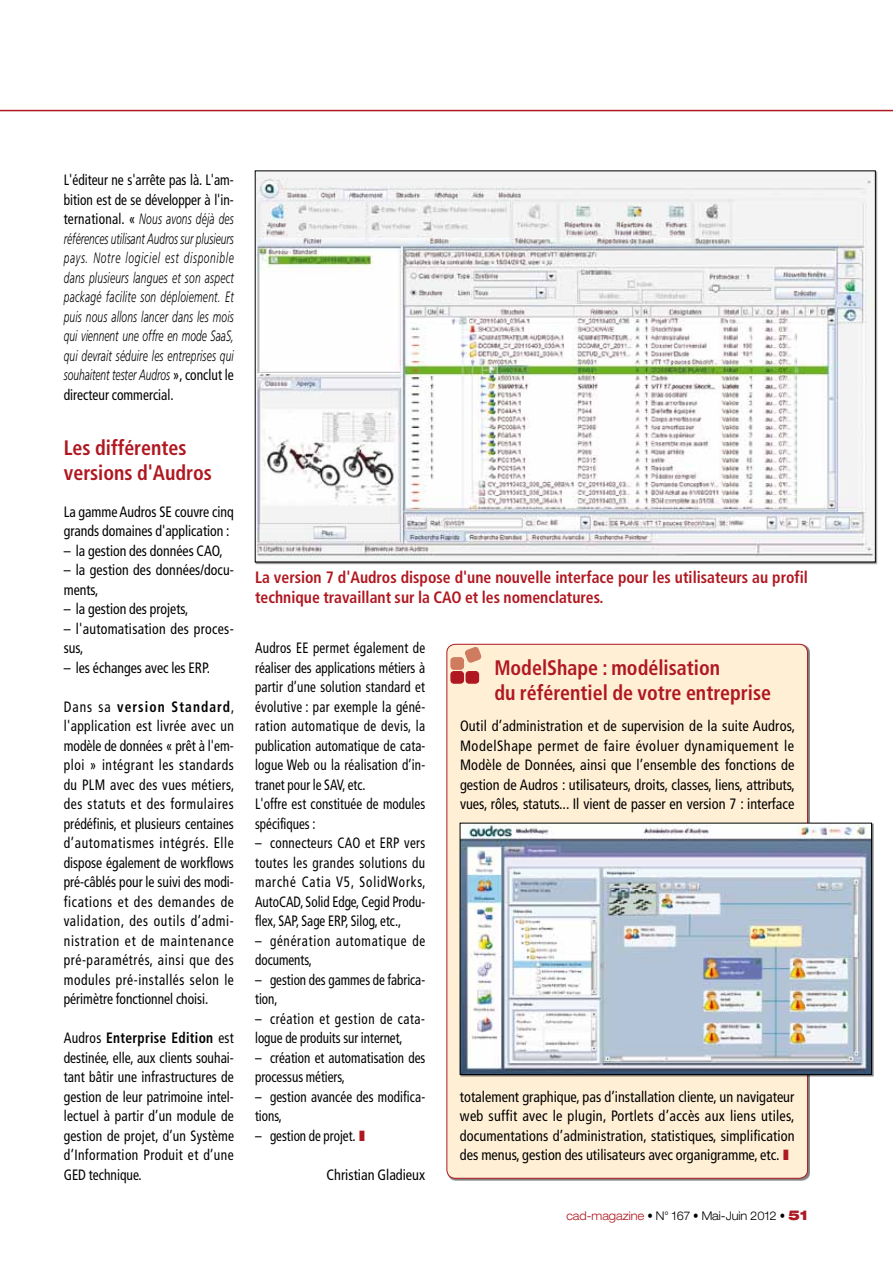
<style>
.page{position:relative;width:893px;height:1263px;background:#fff}
.page>*{position:absolute;margin:0;border:0;box-sizing:border-box;transform-origin:0 0}
.t1{font:700 condensed 21px/25.2px "Frutiger";color:#b01821;scale:.95 1}
.t2{font:700 condensed 16.5px/19.8px "Frutiger";color:#b01821;scale:.95 1}
.t3{font:condensed 15px/19.5px "Frutiger";color:#000;text-align:justify;scale:.9 1}
.t4{font:condensed 15px/19.5px "Frutiger";color:#000;scale:.87 1}
.t5{font:condensed 15px/19.5px "Frutiger";color:#000;text-align:justify;scale:.95 1}
.t6{font:italic 300 15px/19.5px "Frutiger";letter-spacing:.015em;color:#000;text-align:justify;scale:.68 1}
.t7{font:condensed 15px/19.5px "Frutiger";color:#000;scale:.92 1}
.t8{font:condensed 15px/19.5px "Frutiger";letter-spacing:.06em;color:#000;scale:.87 1}
.t9{font:condensed 15px/19.5px "Frutiger";letter-spacing:.02em;color:#000;scale:.92 1}
.t10{font:300 expanded 12px "Helvetica Neue";color:#000;scale:.9 1}
.s1{font-weight:400;font-style:normal;font-stretch:condensed}
.s2{font-weight:700}
.s3{color:#b01821}
.s4{font-weight:900;font-size:13.5px;color:#b01821}
</style>
<div class="page">
<hr style="left:0;top:110px;width:893px;height:1px;background:#b01821">
<img style="left:257px;top:173px;width:616px;height:387px">
<div style="left:447px;top:644px;width:360px;height:534px;background:#ffefd5;border-radius:9px"></div>
<div style="left:451px;top:658px;width:12px;height:11px;background:#ce7b60;border-radius:3px"></div>
<div style="left:450px;top:657px;width:14px;height:13px;border:1px solid #ce7b60;border-radius:3px"></div>
<div style="left:451px;top:671px;width:12px;height:12px;background:#b01821;border-radius:3px"></div>
<div style="left:450px;top:671px;width:14px;height:13px;border:1px solid #b01821;border-radius:3px"></div>
<div style="left:466px;top:671px;width:13px;height:12px;background:#b01821;border-radius:3px"></div>
<div style="left:465px;top:671px;width:14px;height:13px;border:1px solid #b01821;border-radius:3px"></div>
<svg style="left:463px;top:647px;width:19px;height:17px"></svg>
<img style="left:462px;top:825px;width:408px;height:247px">
<div style="left:460px;top:823px;width:412px;height:251px;border:1px solid #000"></div>
<p class="t6" style="left:64px;top:170px;width:252px"><span class="s1">L'éditeur ne s'arrête pas là. L'am&shy;bition est de se développer à l'in&shy;ternational. «</span> Nous avons déjà des références utilisant Audros sur plusieurs pays. Notre logiciel est disponible dans plusieurs langues et son aspect packagé facilite son déploiement. Et puis nous allons lancer dans les mois qui viennent une offre en mode SaaS, qui devrait séduire les entreprises qui souhaitent tester Audros <span class="s1">», conclut le directeur commercial.</span></p>
<h1 class="t1" style="left:64px;top:435px;width:157px">Les différentes versions d'Audros</h1>
<p class="t7" style="left:64px;top:502px;width:186px">La gamme Audros SE couvre cinq grands domaines d'application :</p>
<p class="t7" style="left:64px;top:541px;width:174px">– la gestion des données CAO,</p>
<p class="t7" style="left:64px;top:560px;width:186px">– la gestion des données/docu&shy;ments,</p>
<p class="t7" style="left:64px;top:599px;width:137px">– la gestion des projets,</p>
<p class="t9" style="left:64px;top:619px;width:186px">– l'automatisation des proces&shy;sus,</p>
<p class="t7" style="left:64px;top:658px;width:161px">– les échanges avec les ERP.</p>
<p class="t3" style="left:64px;top:697px;width:191px">Dans sa <span class="s2">version Standard</span>, l'application est livrée avec un modèle de données « prêt à l'em&shy;ploi » intégrant les standards du PLM avec des vues métiers, des statuts et des formulaires prédéfinis, et plusieurs centaines d’automatismes intégrés. Elle dispose également de workflows pré-câblés pour le suivi des modi&shy;fications et des demandes de validation, des outils d’admi&shy;nistration et de maintenance pré-paramétrés, ainsi que des modules pré-installés selon le périmètre fonctionnel choisi.</p>
<p class="t3" style="left:64px;top:1028px;width:191px">Audros <span class="s2">Enterprise Edition</span> est destinée, elle, aux clients souhai&shy;tant bâtir une infrastructures de gestion de leur patrimoine intel&shy;lectuel à partir d’un module de gestion de projet, d’un Système d’Information Produit et d’une GED technique.</p>
<p class="t2" style="left:255px;top:567px;width:583px">La version 7 d'Audros dispose d'une nouvelle interface pour les utilisateurs au profil technique travaillant sur la CAO et les nomenclatures.</p>
<p class="t4" style="left:255px;top:638px;width:197px">Audros EE permet également de réaliser des applications métiers à partir d’une solution standard et évolutive : par exemple la géné&shy;ration automatique de devis, la publication automatique de cata&shy;logue Web ou la réalisation d’in&shy;tranet pour le SAV, etc.<br>L'offre est constituée de modules spécifiques :</p>
<p class="t4" style="left:255px;top:833px;width:198px;text-align:justify">– connecteurs CAO et ERP vers toutes les grandes solutions du marché Catia V5, SolidWorks, AutoCAD, Solid Edge, Cegid Produ&shy;flex, SAP, Sage ERP, Silog, etc.,</p>
<p class="t8" style="left:255px;top:931px;width:197px">– génération automatique de documents,</p>
<p class="t4" style="left:255px;top:970px;width:197px">– gestion des gammes de fabrica&shy;tion,</p>
<p class="t4" style="left:255px;top:1009px;width:197px">– création et gestion de cata&shy;logue de produits sur internet,</p>
<p class="t4" style="left:255px;top:1048px;width:197px">– création et automatisation des processus métiers,</p>
<p class="t4" style="left:255px;top:1087px;width:197px">– gestion avancée des modifica&shy;tions,</p>
<p class="t4" style="left:255px;top:1126px;width:117px">– gestion de projet.</p>
<p class="t5" style="left:327px;top:1165px;width:105px">Christian Gladieux</p>
<h1 class="t1" style="left:494px;top:655px;width:293px">ModelShape : modélisation<br>du référentiel de votre entreprise</h1>
<p class="t5" style="left:460px;top:716px;width:354px">Outil d’administration et de supervision de la suite Audros, ModelShape permet de faire évoluer dynamiquement le Modèle de Données, ainsi que l’ensemble des fonctions de gestion de Audros : utilisateurs, droits, classes, liens, attributs, vues, rôles, statuts... Il vient de passer en version 7 : interface</p>
<p class="t5" style="left:460px;top:1087px;width:354px">totalement graphique, pas d’installation cliente, un navigateur web suffit avec le plugin, Portlets d’accès aux liens utiles, documentations d’administration, statistiques, simplification des menus, gestion des utilisateurs avec organigramme, etc.</p>
<p class="t10" style="left:566px;top:1209px;width:270px"><span class="s3">cad-magazine</span> • N° 167 • Mai-Juin 2012 • <span class="s4">51</span></p>
</div>
